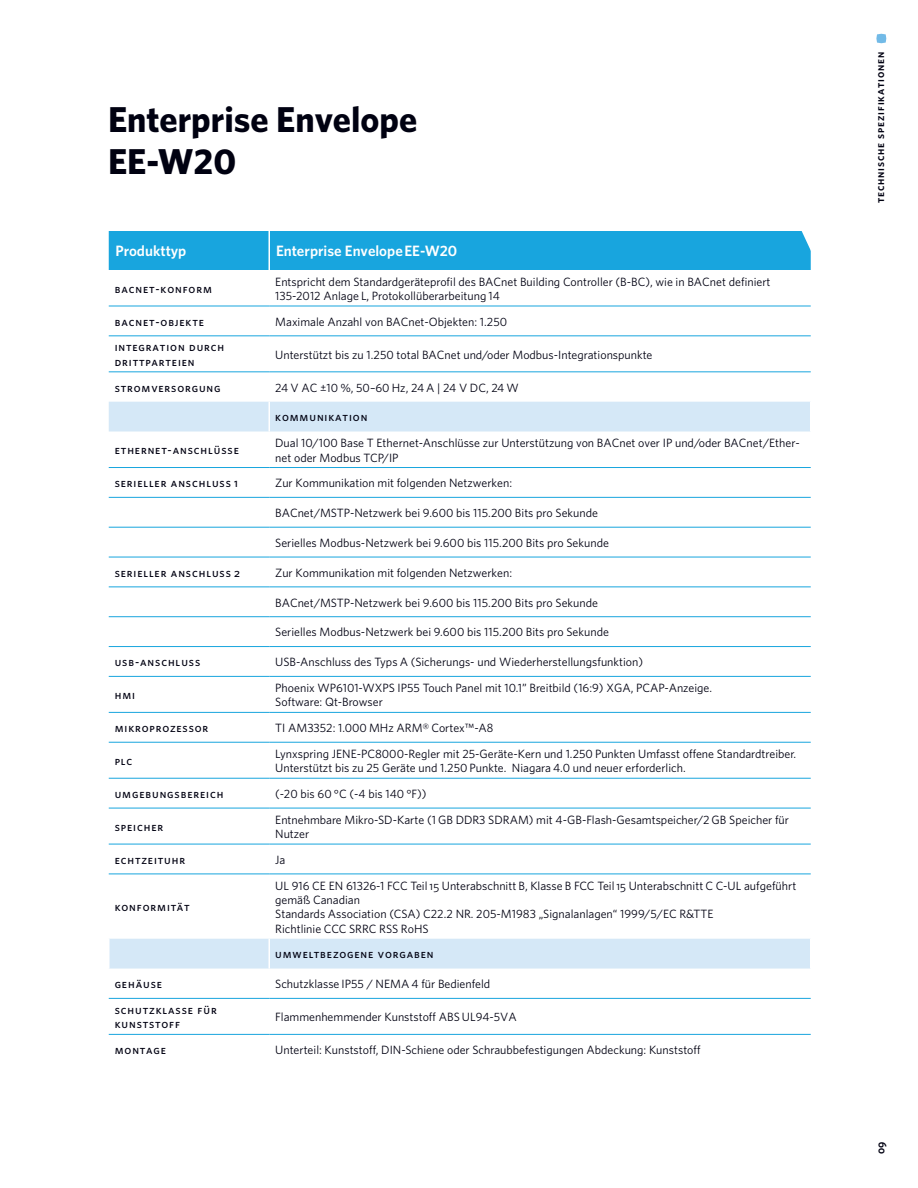
<style>
.page{position:relative;width:918px;height:1188px;background:#fff}
.page>*{position:absolute;margin:0;border:0;box-sizing:border-box;transform-origin:0 0}
.t1{font:700 36px "Whitney A";color:#000111}
.t2{font:600 15px "Whitney A";color:#fff}
.t3{font:12px/14.4px "Whitney A";color:#000111}
.t4{font:12px/14.4px "Whitney A Medium SC";letter-spacing:.075em;color:#000111}
.t5{font:11.25px "Whitney A Semibold SC";letter-spacing:.075em;color:#000111}
.s1{font-family:"Whitney A Book SC"}
</style>
<div class="page">
<svg style="left:109px;top:402px;width:702px;height:567px"></svg>
<hr style="left:268px;top:402px;width:2px;height:30px;background:#fff">
<hr style="left:810px;top:402px;width:2px;height:30px;background:#fff">
<hr style="left:108px;top:939px;width:2px;height:30px;background:#fff">
<hr style="left:268px;top:939px;width:2px;height:30px;background:#fff">
<hr style="left:810px;top:939px;width:2px;height:30px;background:#fff">
<hr style="left:109px;top:306px;width:160px;height:1px;background:#18a5de">
<hr style="left:269px;top:306px;width:542px;height:1px;background:#18a5de">
<hr style="left:109px;top:335px;width:160px;height:1px;background:#18a5de">
<hr style="left:269px;top:335px;width:542px;height:1px;background:#18a5de">
<hr style="left:109px;top:371px;width:160px;height:1px;background:#18a5de">
<hr style="left:269px;top:371px;width:542px;height:1px;background:#18a5de">
<hr style="left:109px;top:467px;width:160px;height:1px;background:#18a5de">
<hr style="left:269px;top:467px;width:542px;height:1px;background:#18a5de">
<hr style="left:109px;top:497px;width:160px;height:1px;background:#18a5de">
<hr style="left:269px;top:497px;width:542px;height:1px;background:#18a5de">
<hr style="left:109px;top:527px;width:160px;height:1px;background:#18a5de">
<hr style="left:269px;top:527px;width:542px;height:1px;background:#18a5de">
<hr style="left:109px;top:557px;width:160px;height:1px;background:#18a5de">
<hr style="left:269px;top:557px;width:542px;height:1px;background:#18a5de">
<hr style="left:109px;top:586px;width:160px;height:1px;background:#18a5de">
<hr style="left:269px;top:586px;width:542px;height:1px;background:#18a5de">
<hr style="left:109px;top:616px;width:160px;height:1px;background:#18a5de">
<hr style="left:269px;top:616px;width:542px;height:1px;background:#18a5de">
<hr style="left:109px;top:646px;width:160px;height:1px;background:#18a5de">
<hr style="left:269px;top:646px;width:542px;height:1px;background:#18a5de">
<hr style="left:109px;top:676px;width:160px;height:1px;background:#18a5de">
<hr style="left:269px;top:676px;width:542px;height:1px;background:#18a5de">
<hr style="left:109px;top:712px;width:160px;height:1px;background:#18a5de">
<hr style="left:269px;top:712px;width:542px;height:1px;background:#18a5de">
<hr style="left:109px;top:742px;width:160px;height:1px;background:#18a5de">
<hr style="left:269px;top:742px;width:542px;height:1px;background:#18a5de">
<hr style="left:109px;top:778px;width:160px;height:1px;background:#18a5de">
<hr style="left:269px;top:778px;width:542px;height:1px;background:#18a5de">
<hr style="left:109px;top:808px;width:160px;height:1px;background:#18a5de">
<hr style="left:269px;top:808px;width:542px;height:1px;background:#18a5de">
<hr style="left:109px;top:844px;width:160px;height:1px;background:#18a5de">
<hr style="left:269px;top:844px;width:542px;height:1px;background:#18a5de">
<hr style="left:109px;top:874px;width:160px;height:1px;background:#18a5de">
<hr style="left:269px;top:874px;width:542px;height:1px;background:#18a5de">
<hr style="left:109px;top:998px;width:160px;height:1px;background:#18a5de">
<hr style="left:269px;top:998px;width:542px;height:1px;background:#18a5de">
<hr style="left:109px;top:1034px;width:160px;height:1px;background:#18a5de">
<hr style="left:269px;top:1034px;width:542px;height:1px;background:#18a5de">
<div style="left:109px;top:231px;width:702px;height:39px;background:#18a5de"></div>
<svg style="left:876px;top:34px;width:10px;height:9px"></svg>
<p class="t1" style="left:108px;top:96px;width:311px">Enterprise Envelope</p>
<p class="t1" style="left:108px;top:138px;width:130px">EE-W20</p>
<p class="t2" style="left:116px;top:241px;width:72px">Produkttyp</p>
<p class="t2" style="left:276px;top:241px;width:183px">Enterprise Envelope EE-W20</p>
<p class="t4" style="left:115px;top:281px;width:99px">bacnet-konform</p>
<p class="t3" style="left:275px;top:274px;width:497px">Entspricht dem Standardgeräteprofil des BACnet Building Controller (B-BC), wie in BACnet definiert</p>
<p class="t3" style="left:275px;top:288px;width:226px">135-2012 Anlage L, Protokollüberarbeitung 14</p>
<p class="t4" style="left:115px;top:314px;width:91px">bacnet-objekte</p>
<p class="t3" style="left:275px;top:314px;width:233px">Maximale Anzahl von BACnet-Objekten: 1.250</p>
<p class="t4" style="left:115px;top:340px;width:111px">integration durch drittparteien</p>
<p class="t3" style="left:275px;top:347px;width:379px">Unterstützt bis zu 1.250 total BACnet und/oder Modbus-Integrationspunkte</p>
<p class="t4" style="left:115px;top:380px;width:107px">stromversorgung</p>
<p class="t3" style="left:275px;top:380px;width:245px">24 V AC ±10 %, 50–60 Hz, 24 A | 24 V DC, 24 W</p>
<p class="t4" style="left:275px;top:410px;width:94px">kommunikation</p>
<p class="t4" style="left:115px;top:443px;width:126px">ethernet-anschlüsse</p>
<p class="t3" style="left:275px;top:435px;width:526px">Dual 10/100 Base T Ethernet-Anschlüsse zur Unterstützung von BACnet over IP und/oder BACnet/Ether&shy;net oder Modbus TCP/IP</p>
<p class="t4" style="left:115px;top:476px;width:125px">serieller anschluss 1</p>
<p class="t3" style="left:275px;top:476px;width:238px">Zur Kommunikation mit folgenden Netzwerken:</p>
<p class="t3" style="left:275px;top:505px;width:324px">BACnet/MSTP-Netzwerk bei 9.600 bis 115.200 Bits pro Sekunde</p>
<p class="t3" style="left:275px;top:535px;width:335px">Serielles Modbus-Netzwerk bei 9.600 bis 115.200 Bits pro Sekunde</p>
<p class="t4" style="left:115px;top:565px;width:127px">serieller anschluss 2</p>
<p class="t3" style="left:275px;top:565px;width:238px">Zur Kommunikation mit folgenden Netzwerken:</p>
<p class="t3" style="left:275px;top:595px;width:324px">BACnet/MSTP-Netzwerk bei 9.600 bis 115.200 Bits pro Sekunde</p>
<p class="t3" style="left:275px;top:625px;width:335px">Serielles Modbus-Netzwerk bei 9.600 bis 115.200 Bits pro Sekunde</p>
<p class="t4" style="left:115px;top:655px;width:87px">usb-anschluss</p>
<p class="t3" style="left:275px;top:655px;width:369px">USB-Anschluss des Typs A (Sicherungs- und Wiederherstellungsfunktion)</p>
<p class="t4" style="left:115px;top:688px;width:22px">hmi</p>
<p class="t3" style="left:275px;top:680px;width:438px">Phoenix WP6101-WXPS IP55 Touch Panel mit 10.1” Breitbild (16:9) XGA, PCAP-Anzeige.</p>
<p class="t3" style="left:275px;top:695px;width:109px">Software: Qt-Browser</p>
<p class="t4" style="left:115px;top:721px;width:95px">mikroprozessor</p>
<p class="t3" style="left:275px;top:720px;width:220px">TI AM3352: 1.000 MHz ARM® Cortex™-A<span class="s1">8</span></p>
<p class="t4" style="left:115px;top:753px;width:19px">plc</p>
<p class="t3" style="left:275px;top:746px;width:523px">Lynxspring JENE-PC8000-Regler mit 25-Geräte-Kern und 1.250 Punkten Umfasst offene Standardtreiber.<br>Unterstützt bis zu 25 Geräte und 1.250 Punkte. Niagara 4.0 und neuer erforderlich.</p>
<p class="t4" style="left:115px;top:786px;width:110px">umgebungsbereich</p>
<p class="t3" style="left:275px;top:786px;width:153px">(-20 bis 60 °C (-4 bis 140 °F))</p>
<p class="t4" style="left:115px;top:819px;width:50px">speicher</p>
<p class="t3" style="left:275px;top:812px;width:515px">Entnehmbare Mikro-SD-Karte (1 GB DDR3 SDRAM) mit 4-GB-Flash-Gesamtspeicher/2 GB Speicher für<br>Nutzer</p>
<p class="t4" style="left:115px;top:852px;width:72px">echtzeituhr</p>
<p class="t3" style="left:275px;top:852px;width:12px">Ja</p>
<p class="t4" style="left:115px;top:900px;width:77px">konformität</p>
<p class="t3" style="left:275px;top:878px;width:523px">UL 916 CE EN 61326-1 FCC Teil <span class="s1">15</span> Unterabschnitt B, Klasse B FCC Teil <span class="s1">15</span> Unterabschnitt C C-UL aufgeführt gemäß Canadian</p>
<p class="t3" style="left:275px;top:907px;width:440px">Standards Association (CSA) C22.2 NR. 205-M1983 „Signalanlagen“ 1999/5/EC R&amp;TTE</p>
<p class="t3" style="left:275px;top:921px;width:155px">Richtlinie CCC SRRC RSS RoHS</p>
<p class="t4" style="left:275px;top:947px;width:160px">umweltbezogene vorgaben</p>
<p class="t4" style="left:115px;top:977px;width:49px">gehäuse</p>
<p class="t3" style="left:275px;top:977px;width:217px">Schutzklasse IP55 / NEMA 4 für Bedienfeld</p>
<p class="t4" style="left:115px;top:1002px;width:104px">schutzklasse für kunststoff</p>
<p class="t3" style="left:275px;top:1010px;width:243px">Flammenhemmender Kunststoff ABS UL94-5VA</p>
<p class="t4" style="left:115px;top:1043px;width:53px">montage</p>
<p class="t3" style="left:275px;top:1042px;width:427px">Unterteil: Kunststoff, DIN-Schiene oder Schraubbefestigungen Abdeckung: Kunststoff</p>
<p class="t5" style="left:873px;top:203px;width:152px;rotate:-90deg">technische spezifikationen</p>
<p class="t5" style="left:873px;top:1154px;width:14px;rotate:-90deg">09</p>
</div>
